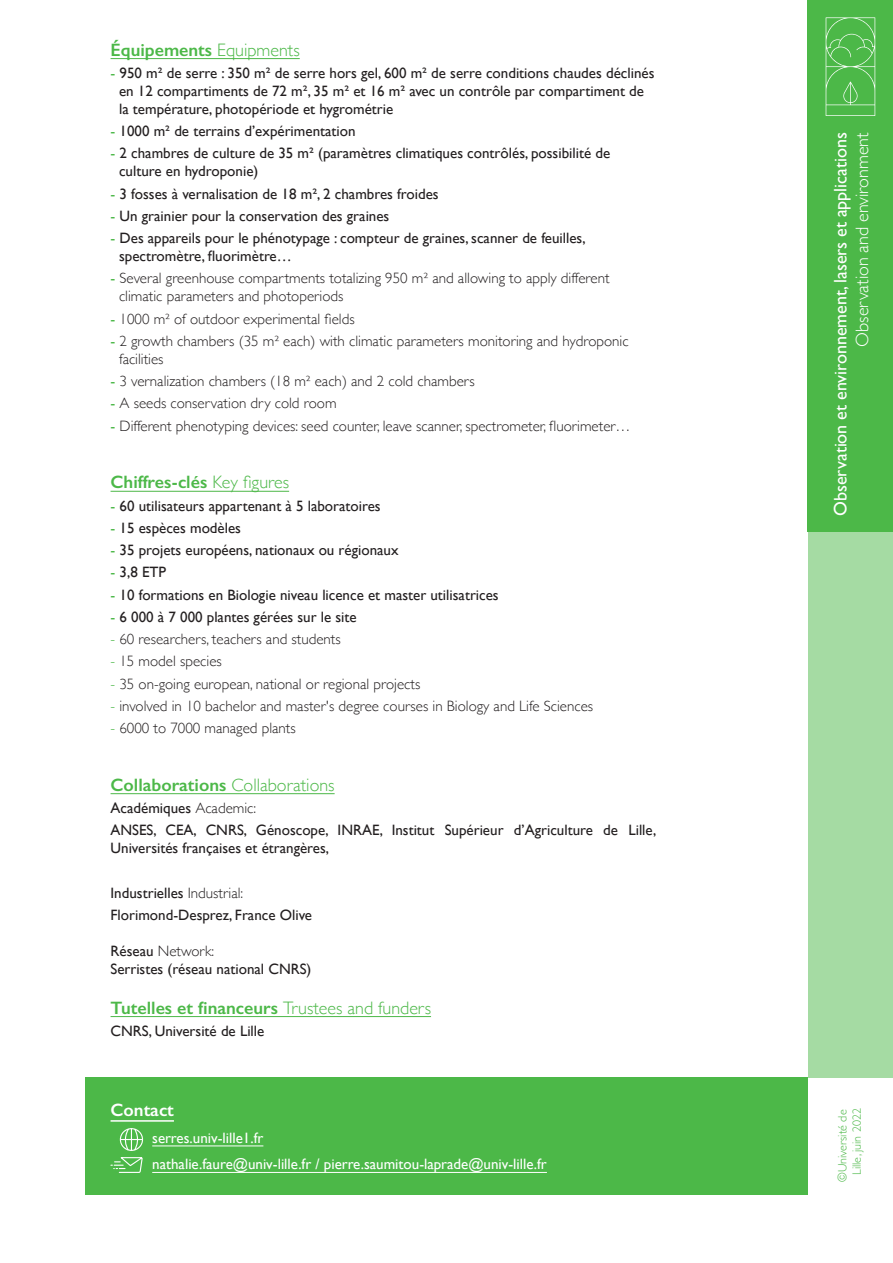
<style>
.page{position:relative;width:893px;height:1263px;background:#fff}
.page>*{position:absolute;margin:0;border:0;box-sizing:border-box;transform-origin:0 0}
.t1{font:600 18px "Gill Sans";color:#4cb848}
.t2{font:18px "Gill Sans";color:#fff}
.t3{font:300 18px "Gill Sans";color:#fff}
.Texte_courant_FR{font:600 18px "Gill Sans";color:#fff}
.Texte_en_retrait_FR{font:15px/18px "Gill Sans";color:#231f20}
.Texte_en_retrait_FR-2{font:300 15px/18px "Gill Sans";color:#231f20}
.Texte_courant_FR-2{font:15px "Gill Sans";color:#fff}
.Texte_courant_FR-3{font:15px "Gill Sans";color:#231f20}
.Texte_en_retrait_FR-3{font:300 12px/14.4px "Gill Sans";color:#4cb848;text-align:center}
.s1{font-weight:300}
.s2{color:#4cb848}
.s3{font-weight:400;color:#4cb848}
.s4{font-weight:400}
</style>
<div class="page">
<hr style="left:111px;top:58px;width:189px;height:1px;background:#4cb848">
<hr style="left:111px;top:491px;width:178px;height:1px;background:#4cb848">
<hr style="left:111px;top:793px;width:224px;height:1px;background:#4cb848">
<hr style="left:111px;top:1016px;width:320px;height:1px;background:#4cb848">
<div style="left:808px;top:0;width:85px;height:531px;background:#4cb848"></div>
<svg style="left:826px;top:17px;width:49px;height:99px"></svg>
<div style="left:85px;top:1078px;width:723px;height:117px;background:#4cb848"></div>
<hr style="left:111px;top:1120px;width:63px;height:2px;background:#fff">
<hr style="left:152px;top:1145px;width:111px;height:1px;background:#fff">
<hr style="left:152px;top:1172px;width:395px;height:1px;background:#fff">
<div style="left:808px;top:531px;width:85px;height:547px;background:#a5dba3"></div>
<svg style="left:110px;top:1128px;width:33px;height:45px"></svg>
<p class="t1" style="left:111px;top:39px;width:191px">Équipements <span class="s1">Equipments</span></p>
<p class="Texte_en_retrait_FR" style="left:119px;top:64px;width:537px;text-indent:-9px"><span class="s2">-</span> 950 m² de serre : 350 m² de serre hors gel, 600 m² de serre conditions chaudes déclinés en 12 compartiments de 72 m², 35 m² et 16 m² avec un contrôle par compartiment de la température, photopériode et hygrométrie</p>
<p class="Texte_en_retrait_FR" style="left:111px;top:122px;width:247px"><span class="s2">-</span> 1000 m² de terrains d’expérimentation</p>
<p class="Texte_en_retrait_FR" style="left:119px;top:144px;width:493px;text-indent:-9px"><span class="s2">-</span> 2 chambres de culture de 35 m² (paramètres climatiques contrôlés, possibilité de culture en hydroponie)</p>
<p class="Texte_en_retrait_FR" style="left:111px;top:184px;width:330px"><span class="s2">-</span> 3 fosses à vernalisation de 18 m², 2 chambres froides</p>
<p class="Texte_en_retrait_FR" style="left:111px;top:207px;width:280px"><span class="s2">-</span> Un grainier pour la conservation des graines</p>
<p class="Texte_en_retrait_FR" style="left:119px;top:229px;width:468px;text-indent:-9px"><span class="s2">-</span> Des appareils pour le phénotypage : compteur de graines, scanner de feuilles, spectromètre, fluorimètre…</p>
<p class="Texte_en_retrait_FR-2" style="left:119px;top:269px;width:492px;text-indent:-9px"><span class="s3">-</span> Several greenhouse compartments totalizing 950 m² and allowing to apply different climatic parameters and photoperiods</p>
<p class="Texte_en_retrait_FR-2" style="left:111px;top:309px;width:246px"><span class="s3">-</span> 1000 m² of outdoor experimental fields</p>
<p class="Texte_en_retrait_FR-2" style="left:119px;top:331px;width:511px;text-indent:-9px"><span class="s3">-</span> 2 growth chambers (35 m² each) with climatic parameters monitoring and hydroponic facilities</p>
<p class="Texte_en_retrait_FR-2" style="left:111px;top:371px;width:366px"><span class="s3">-</span> 3 vernalization chambers (18 m² each) and 2 cold chambers</p>
<p class="Texte_en_retrait_FR-2" style="left:111px;top:394px;width:228px"><span class="s3">-</span> A seeds conservation dry cold room</p>
<p class="Texte_en_retrait_FR-2" style="left:111px;top:416px;width:521px"><span class="s3">-</span> Different phenotyping devices: seed counter, leave scanner, spectrometer, fluorimeter…</p>
<p class="t1" style="left:111px;top:471px;width:180px">Chiffres-clés <span class="s1">Key figures</span></p>
<p class="Texte_en_retrait_FR" style="left:111px;top:496px;width:272px"><span class="s2">-</span> 60 utilisateurs appartenant à 5 laboratoires</p>
<p class="Texte_en_retrait_FR" style="left:111px;top:519px;width:132px"><span class="s2">-</span> 15 espèces modèles</p>
<p class="Texte_en_retrait_FR" style="left:111px;top:541px;width:290px"><span class="s2">-</span> 35 projets européens, nationaux ou régionaux</p>
<p class="Texte_en_retrait_FR" style="left:111px;top:563px;width:57px"><span class="s2">-</span> 3,8 ETP</p>
<p class="Texte_en_retrait_FR" style="left:111px;top:585px;width:390px"><span class="s2">-</span> 10 formations en Biologie niveau licence et master utilisatrices</p>
<p class="Texte_en_retrait_FR" style="left:111px;top:608px;width:248px"><span class="s2">-</span> 6 000 à 7 000 plantes gérées sur le site</p>
<p class="Texte_en_retrait_FR-2" style="left:111px;top:629px;width:232px"><span class="s2">-</span> 60 researchers, teachers and students</p>
<p class="Texte_en_retrait_FR-2" style="left:111px;top:652px;width:113px"><span class="s2">-</span> 15 model species</p>
<p class="Texte_en_retrait_FR-2" style="left:111px;top:674px;width:311px"><span class="s2">-</span> 35 on-going european, national or regional projects</p>
<p class="Texte_en_retrait_FR-2" style="left:111px;top:696px;width:484px"><span class="s2">-</span> involved in 10 bachelor and master's degree courses in Biology and Life Sciences</p>
<p class="Texte_en_retrait_FR-2" style="left:111px;top:718px;width:187px"><span class="s2">-</span> 6000 to 7000 managed plants</p>
<p class="t1" style="left:111px;top:774px;width:226px">Collaborations <span class="s1">Collaborations</span></p>
<p class="Texte_en_retrait_FR" style="left:111px;top:799px;width:147px">Académiques <span class="s1">Academic:</span></p>
<p class="Texte_en_retrait_FR" style="left:111px;top:821px;width:547px">ANSES, CEA, CNRS, Génoscope, INRAE, Institut Supérieur d’Agriculture de Lille,<br>Universités françaises et étrangères,</p>
<p class="Texte_en_retrait_FR" style="left:111px;top:883px;width:134px">Industrielles <span class="s1">Industrial:</span></p>
<p class="Texte_en_retrait_FR" style="left:111px;top:906px;width:203px">Florimond-Desprez, France Olive</p>
<p class="Texte_en_retrait_FR-2" style="left:111px;top:941px;width:105px"><span class="s4">Réseau</span> Network:</p>
<p class="Texte_en_retrait_FR" style="left:111px;top:960px;width:202px">Serristes (réseau national CNRS)</p>
<p class="t1" style="left:111px;top:996px;width:322px">Tutelles et financeurs <span class="s1">Trustees and funders</span></p>
<p class="Texte_courant_FR-3" style="left:111px;top:1022px;width:155px">CNRS, Université de Lille</p>
<p class="Texte_courant_FR" style="left:111px;top:1099px;width:65px">Contact</p>
<p class="Texte_courant_FR-2" style="left:152px;top:1129px;width:113px">serres.univ-lille1.fr</p>
<p class="Texte_courant_FR-2" style="left:152px;top:1155px;width:396px">nathalie.faure@univ-lille.fr / pierre.saumitou-laprade@univ-lille.fr</p>
<p class="t2" style="left:830px;top:516px;width:385px;rotate:-90deg">Observation et environnement, lasers et applications</p>
<p class="t3" style="left:848px;top:346px;width:216px;rotate:-90deg">Observation and environment</p>
<p class="Texte_en_retrait_FR-3" style="left:835px;top:1182px;width:75px;rotate:-90deg">©Université de<br>Lille, juin 2022</p>
</div>
